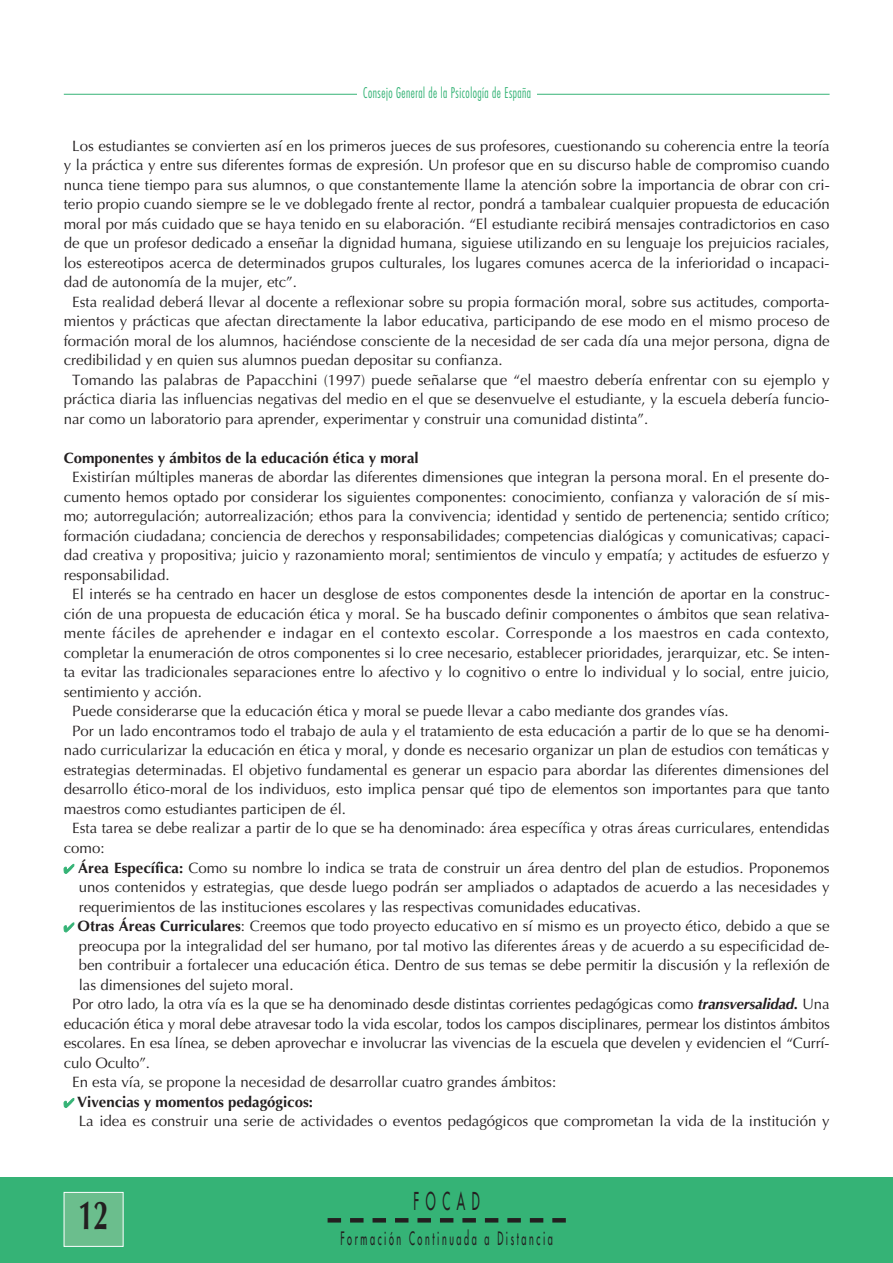
<style>
.page{position:relative;width:893px;height:1263px;background:#fff}
.page>*{position:absolute;margin:0;border:0;box-sizing:border-box;transform-origin:0 0}
.t1{font:700 40.5px "Optima";color:#231f20;scale:.67 1}
.t2{font:24px "Futura";letter-spacing:.55em;color:#231f20;scale:.5 1}
.t3{font:18px "Futura";letter-spacing:.29em;color:#231f20;scale:.5 1}
.t4{font:15px/19.5px "Optima";color:#231f20;text-align:justify}
.t5{font:15px "Optima";letter-spacing:.025em;color:#231f20}
.t6{font:700 15px "Optima";color:#231f20}
.t7{font:300 condensed 14.4px "Futura";letter-spacing:.04em;color:#35b376;scale:.83 1}
.s1{color:#35b376}
.s2{font-weight:700}
.s3{font-weight:700;font-style:italic}
</style>
<div class="page">
<div style="left:0;top:1178px;width:892px;height:85px;background:#35b376"></div>
<svg style="left:341px;top:1218px;width:203px;height:5px"></svg>
<div style="left:327px;top:1218px;width:14px;height:5px;background:#231f20"></div>
<div style="left:552px;top:1218px;width:14px;height:5px;background:#231f20"></div>
<div style="left:64px;top:1193px;width:59px;height:53px;background:#6bbe8d"></div>
<div style="left:64px;top:1192px;width:59px;height:55px;border:1px solid #fff"></div>
<hr style="left:64px;top:94px;width:765px;height:1px;background:#35b376">
<div style="left:357px;top:85px;width:180px;height:37px;background:#fff"></div>
<p class="t7" style="left:363px;top:87px;width:204px">Consejo General de la Psicología de España</p>
<p class="t4" style="left:72px;top:137px;width:758px">Los estudiantes se convierten así en los primeros jueces de sus profesores, cuestionando su coherencia entre la teoría</p>
<p class="t4" style="left:64px;top:157px;width:767px">y la práctica y entre sus diferentes formas de expresión. Un profesor que en su discurso hable de compromiso cuando</p>
<p class="t4" style="left:64px;top:176px;width:767px">nunca tiene tiempo para sus alumnos, o que constantemente llame la atención sobre la importancia de obrar con cri-</p>
<p class="t4" style="left:64px;top:196px;width:767px">terio propio cuando siempre se le ve doblegado frente al rector, pondrá a tambalear cualquier propuesta de educación</p>
<p class="t4" style="left:64px;top:215px;width:767px">moral por más cuidado que se haya tenido en su elaboración. “El estudiante recibirá mensajes contradictorios en caso</p>
<p class="t4" style="left:64px;top:235px;width:767px">de que un profesor dedicado a enseñar la dignidad humana, siguiese utilizando en su lenguaje los prejuicios raciales,</p>
<p class="t4" style="left:64px;top:254px;width:767px">los estereotipos acerca de determinados grupos culturales, los lugares comunes acerca de la inferioridad o incapaci-</p>
<p class="t4" style="left:64px;top:274px;width:235px">dad de autonomía de la mujer, etc”.</p>
<p class="t4" style="left:72px;top:293px;width:758px">Esta realidad deberá llevar al docente a reflexionar sobre su propia formación moral, sobre sus actitudes, comporta-</p>
<p class="t4" style="left:64px;top:313px;width:767px">mientos y prácticas que afectan directamente la labor educativa, participando de ese modo en el mismo proceso de</p>
<p class="t4" style="left:64px;top:332px;width:767px">formación moral de los alumnos, haciéndose consciente de la necesidad de ser cada día una mejor persona, digna de</p>
<p class="t4" style="left:64px;top:352px;width:440px">credibilidad y en quien sus alumnos puedan depositar su confianza.</p>
<p class="t4" style="left:72px;top:371px;width:758px">Tomando las palabras de Papacchini (1997) puede señalarse que “el maestro debería enfrentar con su ejemplo y</p>
<p class="t4" style="left:64px;top:391px;width:767px">práctica diaria las influencias negativas del medio en el que se desenvuelve el estudiante, y la escuela debería funcio-</p>
<p class="t4" style="left:64px;top:410px;width:586px">nar como un laboratorio para aprender, experimentar y construir una comunidad distinta”.</p>
<p class="t6" style="left:64px;top:452px;width:356px">Componentes y ámbitos de la educación ética y moral</p>
<p class="t4" style="left:72px;top:469px;width:758px">Existirían múltiples maneras de abordar las diferentes dimensiones que integran la persona moral. En el presente do-</p>
<p class="t4" style="left:64px;top:488px;width:767px">cumento hemos optado por considerar los siguientes componentes: conocimiento, confianza y valoración de sí mis-</p>
<p class="t4" style="left:64px;top:508px;width:767px">mo; autorregulación; autorrealización; ethos para la convivencia; identidad y sentido de pertenencia; sentido crítico;</p>
<p class="t4" style="left:64px;top:527px;width:767px">formación ciudadana; conciencia de derechos y responsabilidades; competencias dialógicas y comunicativas; capaci-</p>
<p class="t4" style="left:64px;top:547px;width:767px">dad creativa y propositiva; juicio y razonamiento moral; sentimientos de vinculo y empatía; y actitudes de esfuerzo y</p>
<p class="t4" style="left:64px;top:567px;width:107px">responsabilidad.</p>
<p class="t4" style="left:72px;top:586px;width:758px">El interés se ha centrado en hacer un desglose de estos componentes desde la intención de aportar en la construc-</p>
<p class="t4" style="left:64px;top:606px;width:767px">ción de una propuesta de educación ética y moral. Se ha buscado definir componentes o ámbitos que sean relativa-</p>
<p class="t5" style="left:64px;top:627px;width:767px">mente fáciles de aprehender e indagar en el contexto escolar. Corresponde a los maestros en cada contexto,</p>
<p class="t4" style="left:64px;top:645px;width:767px">completar la enumeración de otros componentes si lo cree necesario, establecer prioridades, jerarquizar, etc. Se inten-</p>
<p class="t4" style="left:64px;top:664px;width:767px">ta evitar las tradicionales separaciones entre lo afectivo y lo cognitivo o entre lo individual y lo social, entre juicio,</p>
<p class="t4" style="left:64px;top:684px;width:140px">sentimiento y acción.</p>
<p class="t4" style="left:72px;top:703px;width:658px">Puede considerarse que la educación ética y moral se puede llevar a cabo mediante dos grandes vías.</p>
<p class="t4" style="left:72px;top:723px;width:758px">Por un lado encontramos todo el trabajo de aula y el tratamiento de esta educación a partir de lo que se ha denomi-</p>
<p class="t4" style="left:64px;top:742px;width:767px">nado curricularizar la educación en ética y moral, y donde es necesario organizar un plan de estudios con temáticas y</p>
<p class="t4" style="left:64px;top:762px;width:767px">estrategias determinadas. El objetivo fundamental es generar un espacio para abordar las diferentes dimensiones del</p>
<p class="t4" style="left:64px;top:781px;width:767px">desarrollo ético-moral de los individuos, esto implica pensar qué tipo de elementos son importantes para que tanto</p>
<p class="t4" style="left:64px;top:801px;width:284px">maestros como estudiantes participen de él.</p>
<p class="t4" style="left:72px;top:820px;width:758px">Esta tarea se debe realizar a partir de lo que se ha denominado: área específica y otras áreas curriculares, entendidas</p>
<p class="t4" style="left:64px;top:840px;width:42px">como:</p>
<p class="t4" style="left:79px;top:859px;width:752px;text-indent:-15px"><span class="s1">✔</span> <span class="s2">Área Específica:</span> Como su nombre lo indica se trata de construir un área dentro del plan de estudios. Proponemos unos contenidos y estrategias, que desde luego podrán ser ampliados o adaptados de acuerdo a las necesidades y requerimientos de las instituciones escolares y las respectivas comunidades educativas.</p>
<p class="t4" style="left:64px;top:918px;width:767px"><span class="s1">✔</span> <span class="s2">Otras Áreas Curriculares</span>: Creemos que todo proyecto educativo en sí mismo es un proyecto ético, debido a que se</p>
<p class="t4" style="left:79px;top:937px;width:752px">preocupa por la integralidad del ser humano, por tal motivo las diferentes áreas y de acuerdo a su especificidad de-</p>
<p class="t4" style="left:79px;top:957px;width:752px">ben contribuir a fortalecer una educación ética. Dentro de sus temas se debe permitir la discusión y la reflexión de</p>
<p class="t4" style="left:79px;top:976px;width:216px">las dimensiones del sujeto moral.</p>
<p class="t4" style="left:72px;top:996px;width:758px">Por otro lado, la otra vía es la que se ha denominado desde distintas corrientes pedagógicas como <span class="s3">transversalidad.</span> Una</p>
<p class="t4" style="left:64px;top:1015px;width:767px">educación ética y moral debe atravesar todo la vida escolar, todos los campos disciplinares, permear los distintos ámbitos</p>
<p class="t4" style="left:64px;top:1035px;width:767px">escolares. En esa línea, se deben aprovechar e involucrar las vivencias de la escuela que develen y evidencien el “Currí-</p>
<p class="t4" style="left:64px;top:1054px;width:88px">culo Oculto”.</p>
<p class="t4" style="left:72px;top:1074px;width:485px">En esta vía, se propone la necesidad de desarrollar cuatro grandes ámbitos:</p>
<p class="t4" style="left:79px;top:1093px;width:752px;text-indent:-15px"><span class="s1">✔</span> <span class="s2">Vivencias y momentos pedagógicos:<br></span>La idea es construir una serie de actividades o eventos pedagógicos que comprometan la vida de la institución y</p>
<h1 class="t1" style="left:79px;top:1199px;width:46px">12</h1>
<h2 class="t2" style="left:413px;top:1189px;width:134px">FOCAD</h2>
<p class="t3" style="left:340px;top:1230px;width:426px">Formación Continuada a Distancia</p>
</div>
